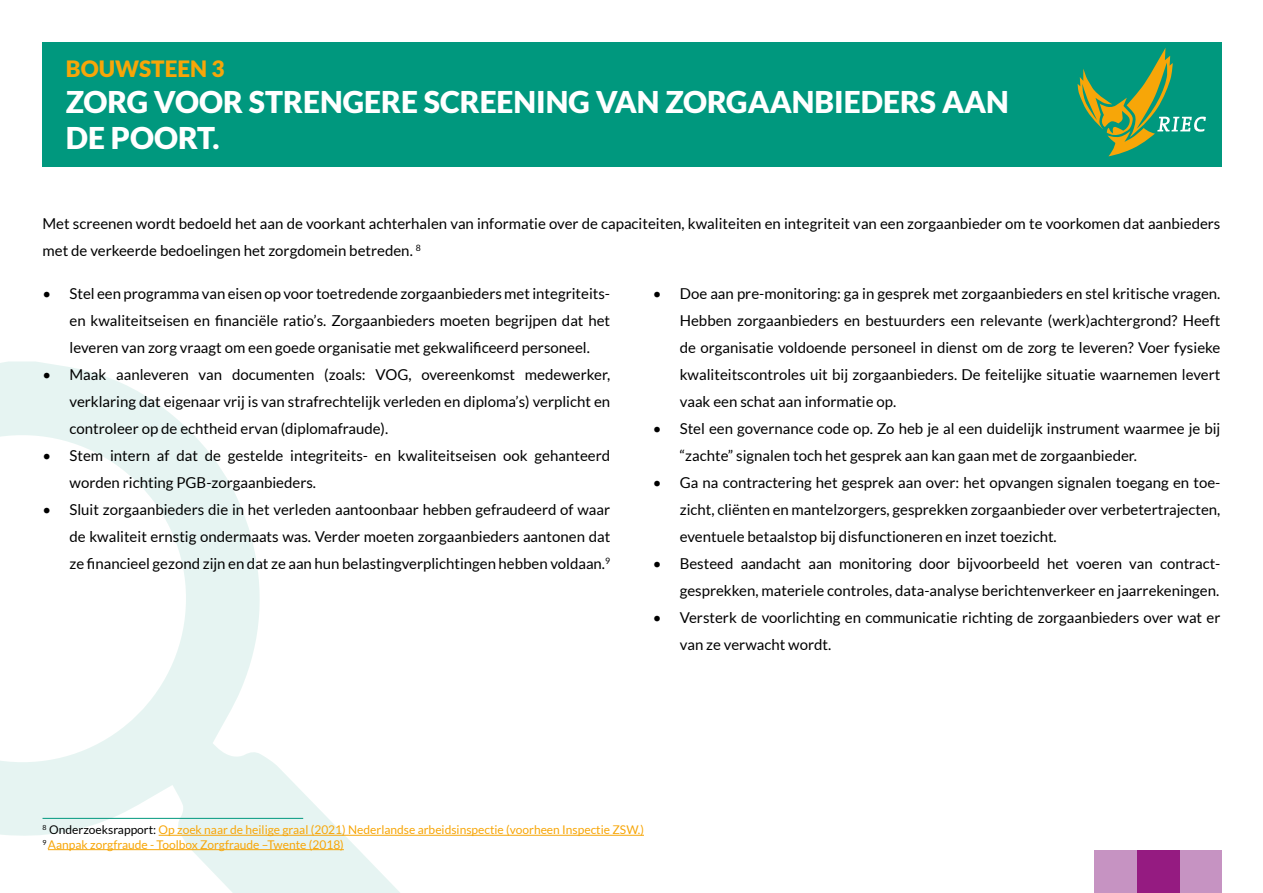
<style>
.page{position:relative;width:1263px;height:893px;background:#fff}
.page>*{position:absolute;margin:0;border:0;box-sizing:border-box;transform-origin:0 0}
.t1{font:900 30px/36px "Lato";color:#fff}
.t2{font:900 22.5px "Lato";color:#f7a608}
.t3{font:15px/27px "Lato";color:#000;text-align:justify}
.t4{font:12px/14.4px "Lato";color:#f7a608}
.s1{color:#000}
</style>
<div class="page">
<div style="left:1179px;top:850px;width:43px;height:43px;background:#c693c2"></div>
<div style="left:1137px;top:850px;width:42px;height:43px;background:#951b81"></div>
<div style="left:1094px;top:850px;width:43px;height:43px;background:#c693c2"></div>
<svg style="left:0;top:361px;width:447px;height:532px"></svg>
<div style="left:43px;top:43px;width:1179px;height:124px;background:#00987e"></div>
<svg style="left:1078px;top:48px;width:128px;height:108px"></svg>
<hr style="left:159px;top:835px;width:485px;height:1px;background:#f7a608">
<hr style="left:48px;top:849px;width:296px;height:1px;background:#f7a608">
<hr style="left:43px;top:818px;width:260px;height:1px;background:#00987e">
<h2 class="t2" style="left:66px;top:56px;width:160px">BOUWSTEEN 3</h2>
<h1 class="t1" style="left:66px;top:84px;width:944px">ZORG VOOR STRENGERE SCREENING VAN ZORGAANBIEDERS AAN<br>DE POORT.</h1>
<p class="t3" style="left:43px;top:210px;width:1179px">Met screenen wordt bedoeld het aan de voorkant achterhalen van informatie over de capaciteiten, kwaliteiten en integriteit van een zorgaanbieder om te voorkomen dat aanbieders met de verkeerde bedoelingen het zorgdomein betreden. <sup>8</sup></p>
<p class="t3" style="left:70px;top:280px;width:542px;text-indent:-27px">• Stel een programma van eisen op voor toetredende zorgaanbieders met integriteits&shy;en kwaliteitseisen en financiële ratio’s. Zorgaanbieders moeten begrijpen dat het leveren van zorg vraagt om een goede organisatie met gekwalificeerd personeel.</p>
<p class="t3" style="left:70px;top:361px;width:542px;text-indent:-27px">• Maak aanleveren van documenten (zoals: VOG, overeenkomst medewerker, verklaring dat eigenaar vrij is van strafrechtelijk verleden en diploma’s) verplicht en controleer op de echtheid ervan (diplomafraude).</p>
<p class="t3" style="left:70px;top:442px;width:542px;text-indent:-27px">• Stem intern af dat de gestelde integriteits- en kwaliteitseisen ook gehanteerd worden richting PGB-zorgaanbieders.</p>
<p class="t3" style="left:70px;top:496px;width:542px;text-indent:-27px">• Sluit zorgaanbieders die in het verleden aantoonbaar hebben gefraudeerd of waar de kwaliteit ernstig ondermaats was. Verder moeten zorgaanbieders aantonen dat ze financieel gezond zijn en dat ze aan hun belastingverplichtingen hebben voldaan.<sup>9</sup></p>
<p class="t3" style="left:680px;top:280px;width:542px;text-indent:-27px">• Doe aan pre-monitoring: ga in gesprek met zorgaanbieders en stel kritische vragen.<br>Hebben zorgaanbieders en bestuurders een relevante (werk)achtergrond? Heeft de organisatie voldoende personeel in dienst om de zorg te leveren? Voer fysieke kwaliteitscontroles uit bij zorgaanbieders. De feitelijke situatie waarnemen levert vaak een schat aan informatie op.</p>
<p class="t3" style="left:680px;top:415px;width:542px;text-indent:-27px">• Stel een governance code op. Zo heb je al een duidelijk instrument waarmee je bij “zachte” signalen toch het gesprek aan kan gaan met de zorgaanbieder.</p>
<p class="t3" style="left:680px;top:469px;width:542px;text-indent:-27px">• Ga na contractering het gesprek aan over: het opvangen signalen toegang en toe&shy;zicht, cliënten en mantelzorgers, gesprekken zorgaanbieder over verbetertrajecten, eventuele betaalstop bij disfunctioneren en inzet toezicht.</p>
<p class="t3" style="left:653px;top:550px;width:569px;text-align:right">• Besteed aandacht aan monitoring door bijvoorbeeld het voeren van contract&shy;gesprekken, materiele controles, data-analyse berichtenverkeer en jaarrekeningen.</p>
<p class="t3" style="left:680px;top:604px;width:542px;text-indent:-27px">• Versterk de voorlichting en communicatie richting de zorgaanbieders over wat er van ze verwacht wordt.</p>
<p class="t4" style="left:43px;top:823px;width:603px"><sup>8</sup> <span class="s1">Onderzoeksrapport:</span> Op zoek naar de heilige graal (2021) Nederlandse arbeidsinspectie (voorheen Inspectie ZSW.)<br><sup>9</sup> Aanpak zorgfraude - Toolbox Zorgfraude –Twente (2018)</p>
</div>
